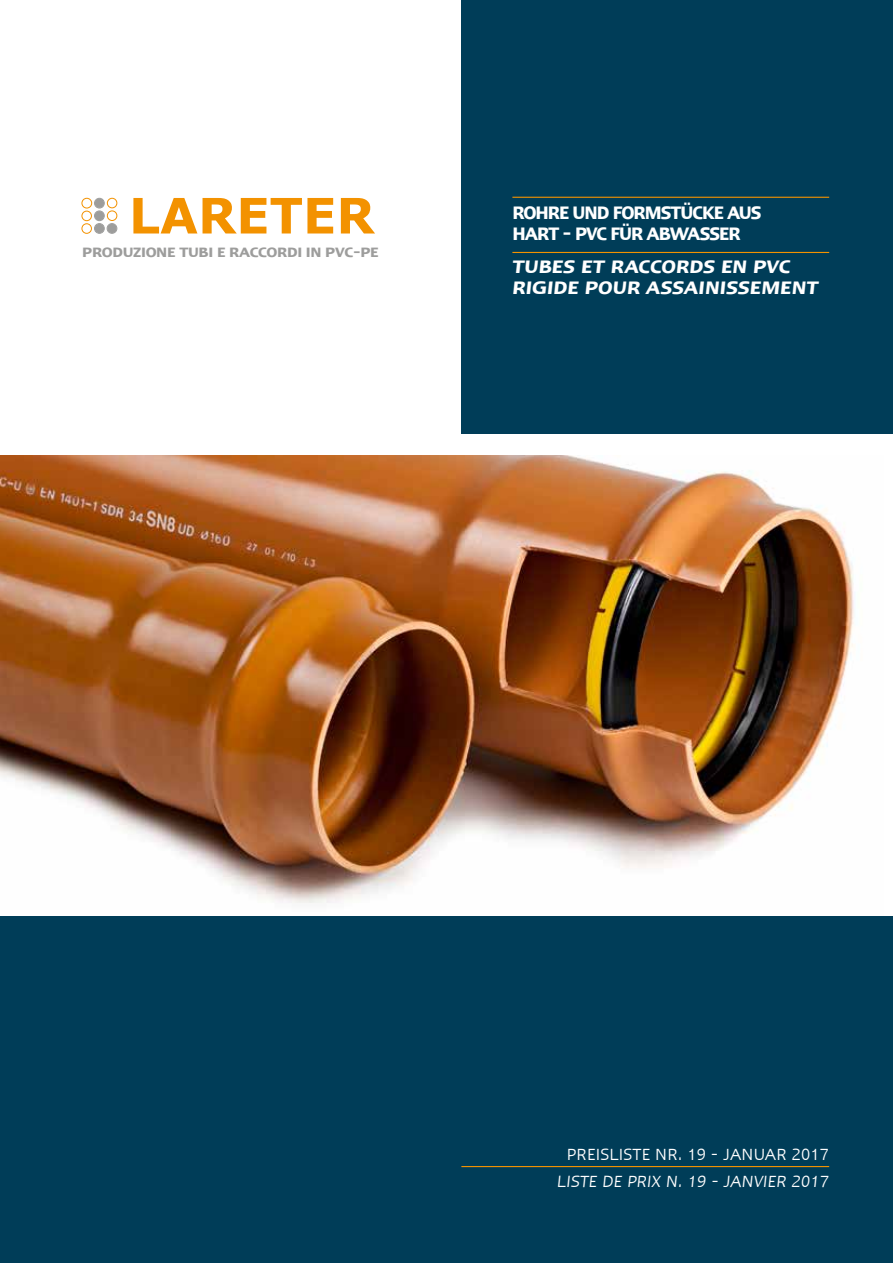
<style>
.page{position:relative;width:893px;height:1263px;background:#fff}
.page>*{position:absolute;margin:0;border:0;box-sizing:border-box;transform-origin:0 0}
.t1{font:italic 600 21px/21px "Linotype Ergo";color:#fff}
.t2{font:600 21px/21px "Linotype Ergo";letter-spacing:-.055em;color:#fff;scale:.9 1}
.t3{font:italic 18.75px "Linotype Ergo";letter-spacing:.01em;color:#fff}
.t4{font:18.75px "Linotype Ergo";letter-spacing:.01em;color:#fff}
.t5{font:600 15.75px "Linotype Ergo";letter-spacing:-.02em;color:#9d9d9c}
</style>
<div class="page">
<div style="left:461px;top:0;width:432px;height:434px;background:#003d58"></div>
<hr style="left:512px;top:197px;width:317px;height:1px;background:#f39200">
<hr style="left:512px;top:252px;width:317px;height:1px;background:#f39200">
<img style="left:0;top:455px;width:854px;height:448px">
<div style="left:0;top:916px;width:893px;height:347px;background:#003d58"></div>
<hr style="left:461px;top:1166px;width:368px;height:1px;background:#f39200">
<svg style="left:133px;top:198px;width:64px;height:35px"></svg>
<svg style="left:203px;top:198px;width:130px;height:35px"></svg>
<svg style="left:341px;top:198px;width:34px;height:35px"></svg>
<svg style="left:81px;top:198px;width:36px;height:36px"></svg>
<div style="left:95px;top:224px;width:9px;height:9px;background:#9d9d9c;border-radius:50%"></div>
<div style="left:94px;top:223px;width:11px;height:11px;border:1px solid #9d9d9c;border-radius:50%"></div>
<div style="left:107px;top:224px;width:10px;height:9px;background:#9d9d9c;border-radius:50%"></div>
<div style="left:107px;top:223px;width:10px;height:11px;border:1px solid #9d9d9c;border-radius:50%"></div>
<p class="t5" style="left:82px;top:244px;width:298px">PRODUZIONE TUBI E RACCORDI IN PVC-PE</p>
<p class="t2" style="left:512px;top:202px;width:278px">ROHRE UND FORMSTÜCKE AUS<br>HART - PVC FÜR ABWASSER</p>
<p class="t1" style="left:512px;top:256px;width:308px">TUBES ET RACCORDS EN PVC<br>RIGIDE POUR ASSAINISSEMENT</p>
<p class="t4" style="left:567px;top:1144px;width:264px">PREISLISTE NR. 19 - JANUAR 2017</p>
<p class="t3" style="left:557px;top:1171px;width:274px">LISTE DE PRIX N. 19 - JANVIER 2017</p>
</div>
